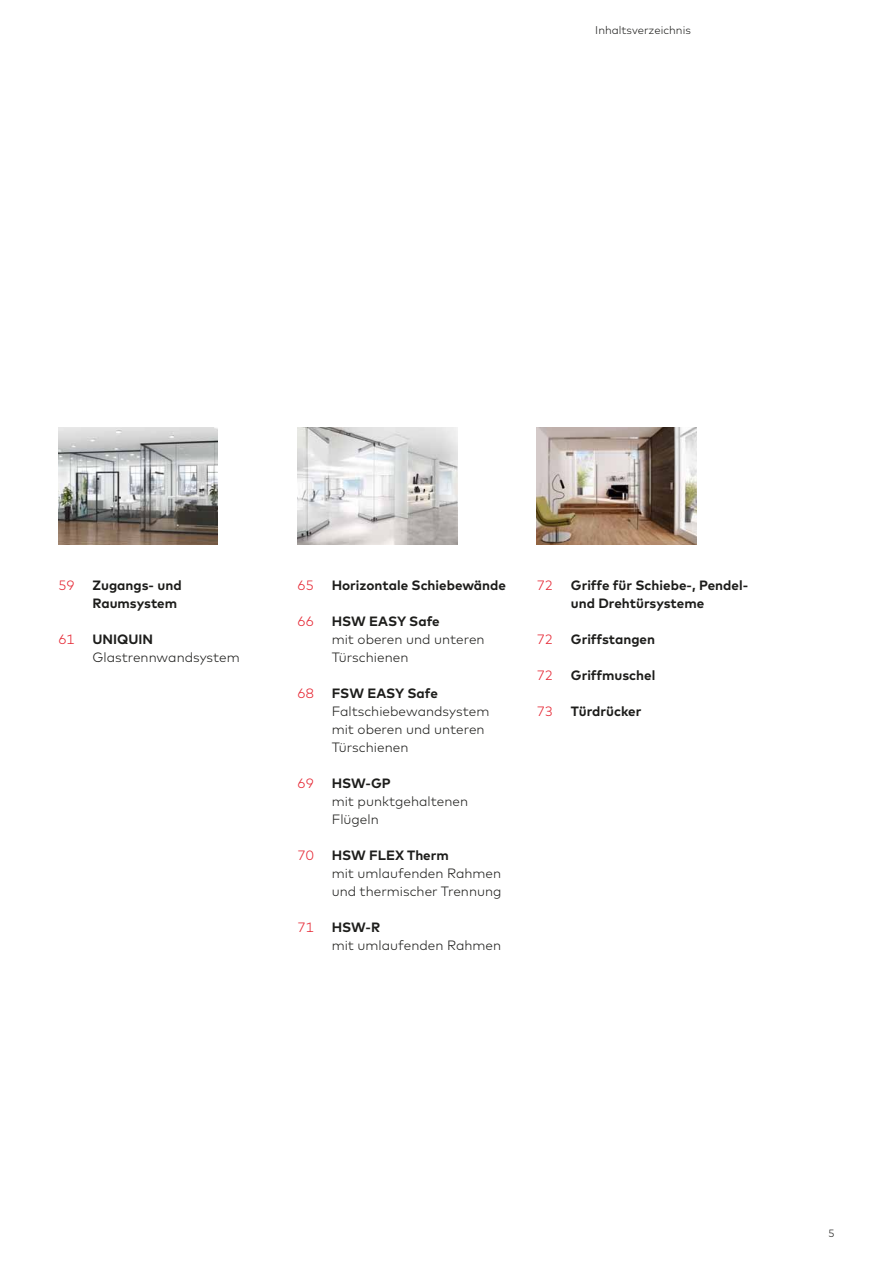
<style>
.page{position:relative;width:893px;height:1263px;background:#fff}
.page>*{position:absolute;margin:0;border:0;box-sizing:border-box;transform-origin:0 0}
.t1{font:300 13.5px/18px "Mark Pro";color:#1d1d1b}
.t2{font:700 13.5px/18px "Mark Pro";color:#1d1d1b}
.t3{font:300 13.5px "Mark Pro";color:#e52330}
.t4{font:300 11.25px "Mark Pro";color:#1d1d1b}
.t5{font:300 10.5px "Mark Pro";color:#1d1d1b}
</style>
<div class="page">
<img style="left:58px;top:428px;width:160px;height:117px">
<img style="left:298px;top:428px;width:159px;height:117px">
<img style="left:537px;top:428px;width:159px;height:117px">
<p class="t4" style="left:595px;top:26px;width:97px">Inhaltsverzeichnis</p>
<p class="t3" style="left:58px;top:580px;width:18px">59</p>
<p class="t2" style="left:92px;top:577px;width:91px">Zugangs- und<br>Raumsystem</p>
<p class="t3" style="left:58px;top:634px;width:18px">61</p>
<p class="t2" style="left:92px;top:631px;width:62px">UNIQUIN</p>
<p class="t1" style="left:92px;top:649px;width:149px">Glastrennwandsystem</p>
<p class="t3" style="left:298px;top:580px;width:18px">65</p>
<p class="t2" style="left:332px;top:577px;width:176px">Horizontale Schiebewände</p>
<p class="t3" style="left:298px;top:616px;width:18px">66</p>
<p class="t2" style="left:332px;top:613px;width:110px">HSW EASY Safe</p>
<p class="t1" style="left:332px;top:631px;width:155px">mit oberen und unteren<br>Türschienen</p>
<p class="t3" style="left:298px;top:688px;width:18px">68</p>
<p class="t2" style="left:332px;top:685px;width:108px">FSW EASY Safe</p>
<p class="t1" style="left:332px;top:703px;width:159px">Faltschiebewandsystem mit oberen und unteren<br>Türschienen</p>
<p class="t3" style="left:298px;top:778px;width:18px">69</p>
<p class="t2" style="left:332px;top:775px;width:61px">HSW-GP</p>
<p class="t1" style="left:332px;top:793px;width:138px">mit punktgehaltenen<br>Flügeln</p>
<p class="t3" style="left:298px;top:850px;width:18px">70</p>
<p class="t2" style="left:332px;top:847px;width:119px">HSW FLEX Therm</p>
<p class="t1" style="left:332px;top:865px;width:171px">mit umlaufenden Rahmen und thermischer Trennung</p>
<p class="t3" style="left:298px;top:922px;width:18px">71</p>
<p class="t2" style="left:332px;top:919px;width:50px">HSW-R</p>
<p class="t1" style="left:332px;top:937px;width:171px">mit umlaufenden Rahmen</p>
<p class="t3" style="left:537px;top:580px;width:18px">72</p>
<p class="t2" style="left:571px;top:577px;width:179px">Griffe für Schiebe-, Pendel&shy;und Drehtürsysteme</p>
<p class="t3" style="left:537px;top:634px;width:18px">72</p>
<p class="t2" style="left:571px;top:631px;width:86px">Griffstangen</p>
<p class="t3" style="left:537px;top:670px;width:18px">72</p>
<p class="t2" style="left:571px;top:667px;width:86px">Griffmuschel</p>
<p class="t3" style="left:537px;top:706px;width:18px">73</p>
<p class="t2" style="left:571px;top:703px;width:72px">Türdrücker</p>
<p class="t5" style="left:828px;top:1229px;width:8px">5</p>
</div>
